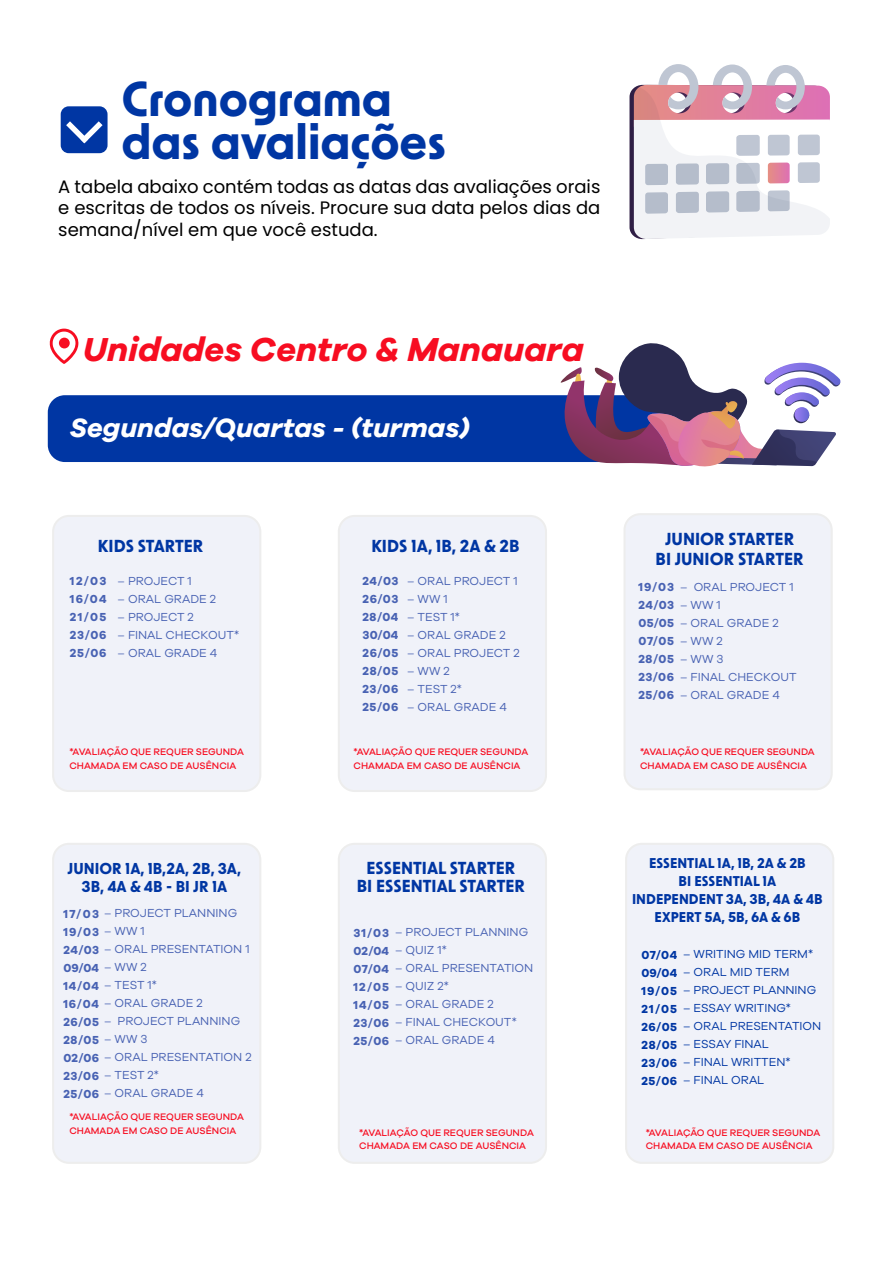
<style>
.page{position:relative;width:893px;height:1276px;background:#fff}
.page>*{position:absolute;margin:0;border:0;box-sizing:border-box;transform-origin:0 0}
.t1{font:700 46.5px/43.5px "New Order";color:#0036a3}
.t2{font:italic 700 34.2px "Galano Grotesque";color:#f70d21}
.t3{font:italic 700 27.3px "Galano Grotesque";color:#fff}
.t4{font:18px/21.6px "Poppins";color:#000;text-align:justify}
.t5{font:700 16.5px/19.8px "New Order";color:#0036a3;text-align:center}
.t6{font:700 15px/18px "New Order";color:#0036a3;text-align:center}
.t7{font:700 13.5px/18px "New Order";color:#0036a3;text-align:center}
.t8{font:12px/18.3px "Galano Grotesque";color:#4862b3}
.t9{font:700 12px/18px "Galano Grotesque";letter-spacing:.045em;color:#4862b3;text-align:justify}
.t10{font:12px "Galano Grotesque";color:#0036a3}
.t11{font:700 12px/18px "Galano Grotesque";letter-spacing:.045em;color:#0036a3;text-align:justify}
.t12{font:500 9.75px/13.4px "Galano Grotesque";color:#f70d21}
.s1{font-weight:700}
</style>
<div class="page">
<div style="left:53px;top:516px;width:207px;height:275px;background:#f0f2f9;border-radius:16px"></div>
<div style="left:52px;top:515px;width:209px;height:277px;border:2px solid #1d1d1b;border-radius:16px"></div>
<div style="left:53px;top:844px;width:207px;height:318px;background:#f0f2f9;border-radius:16px"></div>
<div style="left:52px;top:843px;width:209px;height:321px;border:2px solid #1d1d1b;border-radius:16px"></div>
<div style="left:339px;top:844px;width:207px;height:318px;background:#f0f2f9;border-radius:16px"></div>
<div style="left:338px;top:843px;width:209px;height:321px;border:2px solid #1d1d1b;border-radius:16px"></div>
<div style="left:626px;top:844px;width:207px;height:318px;background:#f0f2f9;border-radius:16px"></div>
<div style="left:625px;top:843px;width:209px;height:321px;border:2px solid #1d1d1b;border-radius:16px"></div>
<div style="left:61px;top:106px;width:47px;height:47px;background:#0036a3;border-radius:8px"></div>
<svg style="left:66px;top:121px;width:37px;height:22px"></svg>
<svg style="left:629px;top:64px;width:201px;height:175px"></svg>
<div style="left:48px;top:395px;width:625px;height:67px;background:#0036a3;border-radius:17px"></div>
<svg style="left:558px;top:343px;width:283px;height:124px"></svg>
<svg style="left:49px;top:329px;width:30px;height:35px"></svg>
<div style="left:59px;top:338px;width:11px;height:10px;background:#f70d21;border-radius:50%"></div>
<div style="left:339px;top:516px;width:207px;height:275px;background:#f0f2f9;border-radius:16px"></div>
<div style="left:338px;top:515px;width:209px;height:277px;border:2px solid #1d1d1b;border-radius:16px"></div>
<div style="left:624px;top:514px;width:208px;height:275px;background:#f0f2f9;border-radius:16px"></div>
<div style="left:623px;top:513px;width:210px;height:277px;border:2px solid #1d1d1b;border-radius:16px"></div>
<h1 class="t1" style="left:122px;top:75px;width:326px">Cronograma das avaliações</h1>
<h3 class="t4" style="left:58px;top:176px;width:544px">A tabela abaixo contém todas as datas das avaliações orais e escritas de todos os níveis. Procure sua data pelos dias da semana/nível em que você estuda.</h3>
<h2 class="t2" style="left:83px;top:328px;width:502px">Unidades Centro &amp; Manauara</h2>
<h3 class="t3" style="left:70px;top:411px;width:402px">Segundas/Quartas - (turmas)</h3>
<h3 class="t5" style="left:98px;top:535px;width:107px">KIDS STARTER</h3>
<p class="t9" style="left:70px;top:572px;width:38px">12/03<br>16/04<br>21/05<br>23/06<br>25/06</p>
<p class="t8" style="left:118px;top:571px;width:76px">– PROJECT 1</p>
<p class="t8" style="left:118px;top:589px;width:100px">– ORAL GRADE 2</p>
<p class="t8" style="left:118px;top:607px;width:78px">– PROJECT 2</p>
<p class="t8" style="left:118px;top:625px;width:123px">– FINAL CHECKOUT*</p>
<p class="t8" style="left:118px;top:643px;width:101px">– ORAL GRADE 4</p>
<h3 class="t5" style="left:371px;top:535px;width:150px">KIDS 1A, 1B, 2A &amp; 2B</h3>
<p class="t9" style="left:362px;top:572px;width:37px">24/03<br>26/03<br>28/04<br>30/04<br>26/05<br>28/05<br>23/06<br>25/06</p>
<p class="t8" style="left:407px;top:571px;width:112px">– ORAL PROJECT 1</p>
<p class="t8" style="left:407px;top:589px;width:42px">– WW 1</p>
<p class="t8" style="left:407px;top:607px;width:54px">– TEST 1*</p>
<p class="t8" style="left:407px;top:625px;width:100px">– ORAL GRADE 2</p>
<p class="t8" style="left:407px;top:643px;width:114px">– ORAL PROJECT 2</p>
<p class="t8" style="left:407px;top:661px;width:44px">– WW 2</p>
<p class="t8" style="left:407px;top:679px;width:56px">– TEST 2*</p>
<p class="t8" style="left:407px;top:697px;width:101px">– ORAL GRADE 4</p>
<h3 class="t5" style="left:656px;top:528px;width:150px">JUNIOR STARTER<br>BI JUNIOR STARTER</h3>
<p class="t9" style="left:638px;top:578px;width:37px">19/03<br>24/03<br>05/05<br>07/05<br>28/05<br>23/06<br>25/06</p>
<p class="t8" style="left:680px;top:577px;width:115px">– ORAL PROJECT 1</p>
<p class="t8" style="left:680px;top:595px;width:42px">– WW 1</p>
<p class="t8" style="left:680px;top:613px;width:100px">– ORAL GRADE 2</p>
<p class="t8" style="left:680px;top:631px;width:44px">– WW 2</p>
<p class="t8" style="left:680px;top:649px;width:45px">– WW 3</p>
<p class="t8" style="left:680px;top:667px;width:118px">– FINAL CHECKOUT</p>
<p class="t8" style="left:680px;top:685px;width:101px">– ORAL GRADE 4</p>
<p class="t12" style="left:69px;top:745px;width:176px">*AVALIAÇÃO QUE REQUER SEGUNDA<br>CHAMADA EM CASO DE AUSÊNCIA</p>
<p class="t6" style="left:68px;top:859px;width:175px">JUNIOR 1A, 1B,2A, 2B, 3A,<br>3B, 4A &amp; 4B - BI JR 1A</p>
<p class="t8" style="left:63px;top:903px;width:175px;line-height:18.8px"><span class="s1">17/03</span> – PROJECT PLANNING<br><span class="s1">19/03</span> – WW 1</p>
<p class="t8" style="left:63px;top:939px;width:188px;line-height:18.8px"><span class="s1">24/03</span> – ORAL PRESENTATION 1<br><span class="s1">09/04</span> – WW 2</p>
<p class="t8" style="left:63px;top:975px;width:178px"><span class="s1">14/04</span> – TEST 1*<br><span class="s1">16/04</span> – ORAL GRADE 2<br><span class="s1">26/05</span> – PROJECT PLANNING<br><span class="s1">28/05</span> – WW 3</p>
<p class="t8" style="left:63px;top:1047px;width:190px"><span class="s1">02/06</span> – ORAL PRESENTATION 2<br><span class="s1">23/06</span> – TEST 2*<br><span class="s1">25/06</span> – ORAL GRADE 4</p>
<p class="t12" style="left:69px;top:1110px;width:176px">*AVALIAÇÃO QUE REQUER SEGUNDA<br>CHAMADA EM CASO DE AUSÊNCIA</p>
<p class="t12" style="left:354px;top:745px;width:176px">*AVALIAÇÃO QUE REQUER SEGUNDA<br>CHAMADA EM CASO DE AUSÊNCIA</p>
<p class="t12" style="left:640px;top:745px;width:176px">*AVALIAÇÃO QUE REQUER SEGUNDA<br>CHAMADA EM CASO DE AUSÊNCIA</p>
<h3 class="t5" style="left:357px;top:858px;width:170px;line-height:18px">ESSENTIAL STARTER<br>BI ESSENTIAL STARTER</h3>
<p class="t9" style="left:353px;top:923px;width:37px">31/03<br>02/04<br>07/04<br>12/05<br>14/05<br>23/06<br>25/06</p>
<p class="t8" style="left:395px;top:922px;width:135px">– PROJECT PLANNING</p>
<p class="t8" style="left:395px;top:940px;width:53px">– QUIZ 1*</p>
<p class="t8" style="left:395px;top:958px;width:140px">– ORAL PRESENTATION</p>
<p class="t8" style="left:395px;top:976px;width:55px">– QUIZ 2*</p>
<p class="t8" style="left:395px;top:994px;width:100px">– ORAL GRADE 2</p>
<p class="t8" style="left:395px;top:1012px;width:123px">– FINAL CHECKOUT*</p>
<p class="t8" style="left:395px;top:1030px;width:101px">– ORAL GRADE 4</p>
<p class="t7" style="left:632px;top:854px;width:192px">ESSENTIAL 1A, 1B, 2A &amp; 2B<br>BI ESSENTIAL 1A<br>INDEPENDENT 3A, 3B, 4A &amp; 4B<br>EXPERT 5A, 5B, 6A &amp; 6B</p>
<p class="t11" style="left:641px;top:945px;width:37px">07/04<br>09/04<br>19/05<br>21/05<br>26/05<br>28/05<br>23/06<br>25/06</p>
<p class="t10" style="left:683px;top:946px;width:132px">– WRITING MID TERM*</p>
<p class="t10" style="left:683px;top:964px;width:108px">– ORAL MID TERM</p>
<p class="t10" style="left:683px;top:982px;width:135px">– PROJECT PLANNING</p>
<p class="t10" style="left:683px;top:1000px;width:109px">– ESSAY WRITING*</p>
<p class="t10" style="left:683px;top:1018px;width:140px">– ORAL PRESENTATION</p>
<p class="t10" style="left:683px;top:1036px;width:87px">– ESSAY FINAL</p>
<p class="t10" style="left:683px;top:1054px;width:109px">– FINAL WRITTEN*</p>
<p class="t10" style="left:683px;top:1072px;width:83px">– FINAL ORAL</p>
<p class="t12" style="left:359px;top:1125px;width:176px">*AVALIAÇÃO QUE REQUER SEGUNDA<br>CHAMADA EM CASO DE AUSÊNCIA</p>
<p class="t12" style="left:646px;top:1125px;width:176px">*AVALIAÇÃO QUE REQUER SEGUNDA<br>CHAMADA EM CASO DE AUSÊNCIA</p>
</div>
